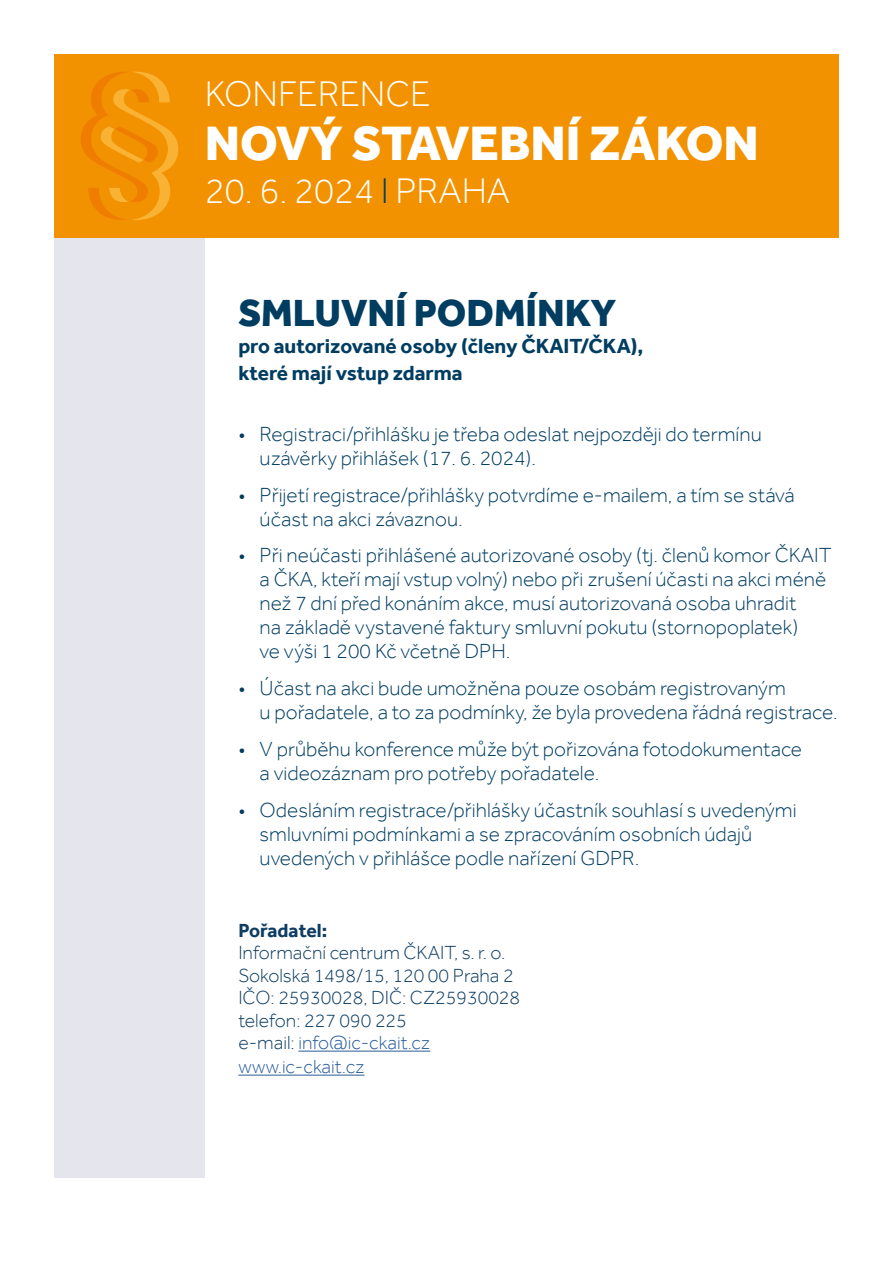
<style>
.page{position:relative;width:893px;height:1263px;background:#fff}
.page>*{position:absolute;margin:0;border:0;box-sizing:border-box;transform-origin:0 0}
.t1{font:800 49.65px "Effra";color:#fff}
.t2{font:800 38.85px "Effra";color:#003d61}
.t3{font:300 36.6px "Effra";color:#fff}
.t4{font:300 21px/24px "Effra";color:#003d61}
.t5{font:700 21px/27px "Effra";color:#003d61}
.t6{font:300 19.5px/22.8px "Effra";color:#0d3d62}
.t7{font:700 19.5px "Effra";color:#0d3d62}
.s1{color:#003d61}
.s2{color:#275b9b}
</style>
<div class="page">
<div style="left:54px;top:230px;width:151px;height:948px;background:#e5e6ed"></div>
<hr style="left:298px;top:1050px;width:132px;height:1px;background:#275b9b">
<hr style="left:238px;top:1074px;width:126px;height:1px;background:#275b9b">
<div style="left:54px;top:54px;width:785px;height:184px;background:#f39200"></div>
<svg style="left:81px;top:72px;width:97px;height:148px"></svg>
<h3 class="t3" style="left:205px;top:72px;width:227px">KONFERENCE</h3>
<h1 class="t1" style="left:205px;top:114px;width:555px">NOVÝ STAVEBNÍ ZÁKON</h1>
<h3 class="t3" style="left:205px;top:169px;width:307px">20. 6. 2024 <span class="s1">I</span> PRAHA</h3>
<h2 class="t2" style="left:238px;top:290px;width:379px">SMLUVNÍ PODMÍNKY</h2>
<p class="t5" style="left:238px;top:332px;width:407px">pro autorizované osoby (členy ČKAIT/ČKA), které mají vstup zdarma</p>
<p class="t4" style="left:260px;top:422px;width:504px;text-indent:-21px">• Registraci/přihlášku je třeba odeslat nejpozději do termínu uzávěrky přihlášek (17. 6. 2024).</p>
<p class="t4" style="left:260px;top:482px;width:537px;text-indent:-21px">• Přĳetí registrace/přihlášky potvrdíme e-mailem, a tím se stává účast na akci závaznou.</p>
<p class="t4" style="left:260px;top:543px;width:574px;text-indent:-21px">• Při neúčasti přihlášené autorizované osoby (tj. členů komor ČKAIT a ČKA, kteří mají vstup volný) nebo při zrušení účasti na akci méně než 7 dní před konáním akce, musí autorizovaná osoba uhradit<br>na základě vystavené faktury smluvní pokutu (stornopoplatek)<br>ve výši 1 200 Kč včetně DPH.</p>
<p class="t4" style="left:260px;top:676px;width:580px;text-indent:-21px">• Účast na akci bude umožněna pouze osobám registrovaným<br>u pořadatele, a to za podmínky, že byla provedena řádná registrace.</p>
<p class="t4" style="left:260px;top:737px;width:544px;text-indent:-21px">• V průběhu konference může být pořizována fotodokumentace a videozáznam pro potřeby pořadatele.</p>
<p class="t4" style="left:260px;top:797px;width:539px;text-indent:-21px">• Odesláním registrace/přihlášky účastník souhlasí s uvedenými smluvními podmínkami a se zpracováním osobních údajů uvedených v přihlášce podle nařízení GDPR.</p>
<p class="t7" style="left:238px;top:918px;width:90px">Pořadatel:</p>
<p class="t6" style="left:238px;top:941px;width:283px">Informační centrum ČKAIT, s. r. o.<br>Sokolská 1498/15, 120 00 Praha 2<br>IČO: 25930028, DIČ: CZ25930028 telefon: 227 090 225<br>e-mail: <span class="s2">info@ic-ckait.cz www.ic-ckait.cz</span></p>
</div>
